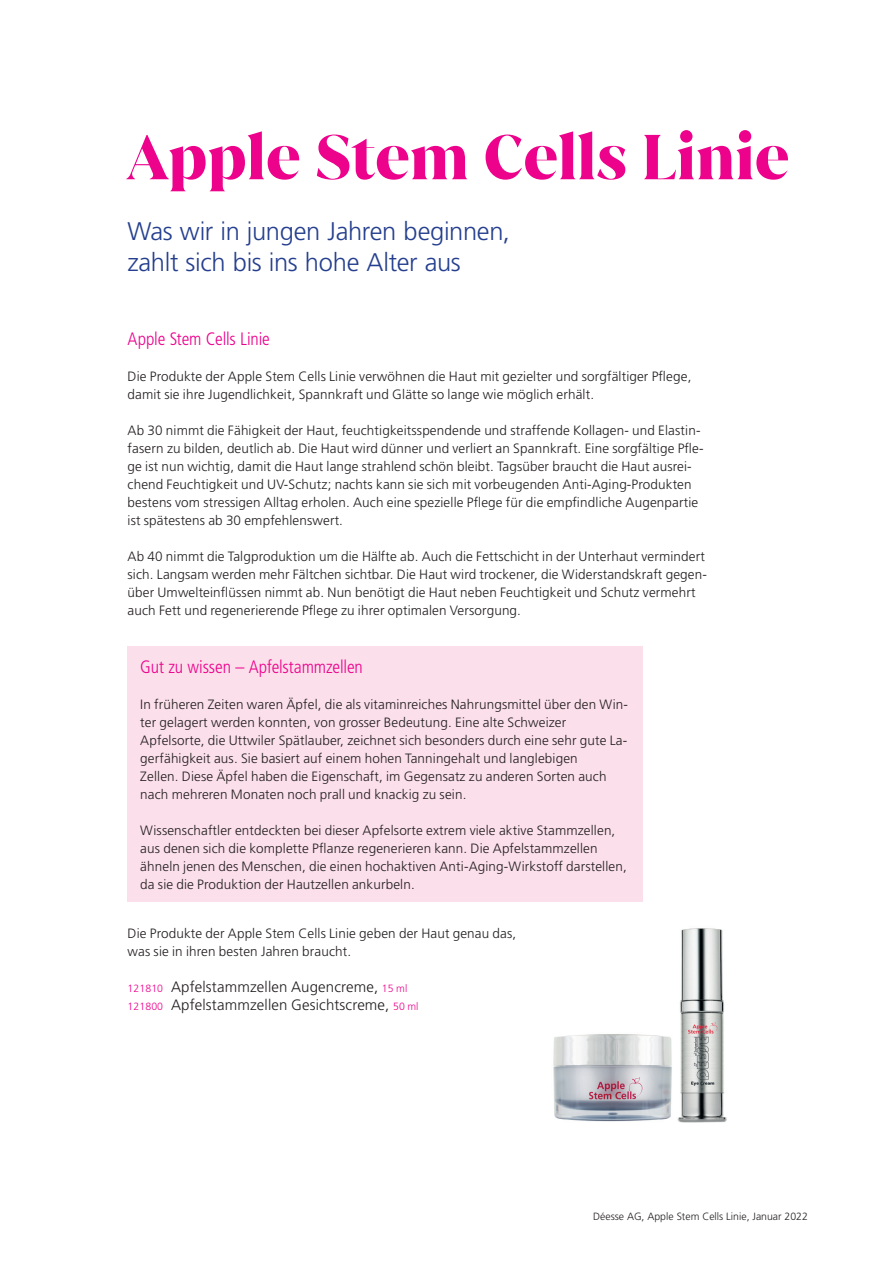
<style>
.page{position:relative;width:893px;height:1263px;background:#fff}
.page>*{position:absolute;margin:0;border:0;box-sizing:border-box;transform-origin:0 0}
.t1{font:700 60.9px "Juana";color:#ed028c}
.t2{font:300 25.5px/30.6px "Frutiger LT Pro";letter-spacing:-.015em;color:#253f8e}
.t3{font:300 condensed 18px "Frutiger LT Pro";letter-spacing:-.01em;color:#ed028c}
.t4{font:300 15px/18px "Frutiger LT Pro";letter-spacing:.01em;color:#231f20}
.t5{font:300 13.5px/18px "Frutiger LT Pro";letter-spacing:.01em;color:#231f20}
.t6{font:300 10.5px "Frutiger LT Pro";color:#231f20}
.s1{font-size:10.5px;color:#ed028c}
</style>
<div class="page">
<div style="left:128px;top:646px;width:515px;height:255px;background:#fbdfeb"></div>
<img style="left:677px;top:928px;width:50px;height:195px">
<img style="left:553px;top:1034px;width:119px;height:88px">
<h1 class="t1" style="left:127px;top:117px;width:664px">Apple Stem Cells Linie</h1>
<h2 class="t2" style="left:127px;top:216px;width:384px">Was wir in jungen Jahren beginnen, zahlt sich bis ins hohe Alter aus</h2>
<h3 class="t3" style="left:128px;top:329px;width:144px">Apple Stem Cells Linie</h3>
<p class="t5" style="left:128px;top:368px;width:565px">Die Produkte der Apple Stem Cells Linie verwöhnen die Haut mit gezielter und sorgfältiger Pflege, damit sie ihre Jugendlichkeit, Spannkraft und Glätte so lange wie möglich erhält.</p>
<p class="t5" style="left:128px;top:422px;width:578px">Ab 30 nimmt die Fähigkeit der Haut, feuchtigkeitsspendende und straffende Kollagen- und Elastin&shy;fasern zu bilden, deutlich ab. Die Haut wird dünner und verliert an Spannkraft. Eine sorgfältige Pfle&shy;ge ist nun wichtig, damit die Haut lange strahlend schön bleibt. Tagsüber braucht die Haut ausrei&shy;chend Feuchtigkeit und UV-Schutz; nachts kann sie sich mit vorbeugenden Anti-Aging-Produkten bestens vom stressigen Alltag erholen. Auch eine spezielle Pflege für die empfindliche Augenpartie ist spätestens ab 30 empfehlenswert.</p>
<p class="t5" style="left:128px;top:548px;width:581px">Ab 40 nimmt die Talgproduktion um die Hälfte ab. Auch die Fettschicht in der Unterhaut vermindert sich. Langsam werden mehr Fältchen sichtbar. Die Haut wird trockener, die Widerstandskraft gegen&shy;über Umwelteinflüssen nimmt ab. Nun benötigt die Haut neben Feuchtigkeit und Schutz vermehrt auch Fett und regenerierende Pflege zu ihrer optimalen Versorgung.</p>
<h3 class="t3" style="left:140px;top:656px;width:224px">Gut zu wissen – Apfelstammzellen</h3>
<p class="t5" style="left:140px;top:695px;width:489px">In früheren Zeiten waren Äpfel, die als vitaminreiches Nahrungsmittel über den Win&shy;ter gelagert werden konnten, von grosser Bedeutung. Eine alte Schweizer Apfelsorte, die Uttwiler Spätlauber, zeichnet sich besonders durch eine sehr gute La&shy;gerfähigkeit aus. Sie basiert auf einem hohen Tanningehalt und langlebigen<br>Zellen. Diese Äpfel haben die Eigenschaft, im Gegensatz zu anderen Sorten auch nach mehreren Monaten noch prall und knackig zu sein.</p>
<p class="t5" style="left:140px;top:821px;width:488px">Wissenschaftler entdeckten bei dieser Apfelsorte extrem viele aktive Stammzellen, aus denen sich die komplette Pflanze regenerieren kann. Die Apfelstammzellen ähneln jenen des Menschen, die einen hochaktiven Anti-Aging-Wirkstoff darstellen, da sie die Produktion der Hautzellen ankurbeln.</p>
<p class="t5" style="left:128px;top:924px;width:390px">Die Produkte der Apple Stem Cells Linie geben der Haut genau das, was sie in ihren besten Jahren braucht.</p>
<p class="t4" style="left:128px;top:978px;width:293px"><span class="s1">121810</span> Apfelstammzellen Augencreme, <span class="s1">15 ml<br>121800</span> Apfelstammzellen Gesichtscreme, <span class="s1">50 ml</span></p>
<p class="t6" style="left:593px;top:1210px;width:216px">Déesse AG, Apple Stem Cells Linie, Januar 2022</p>
</div>
